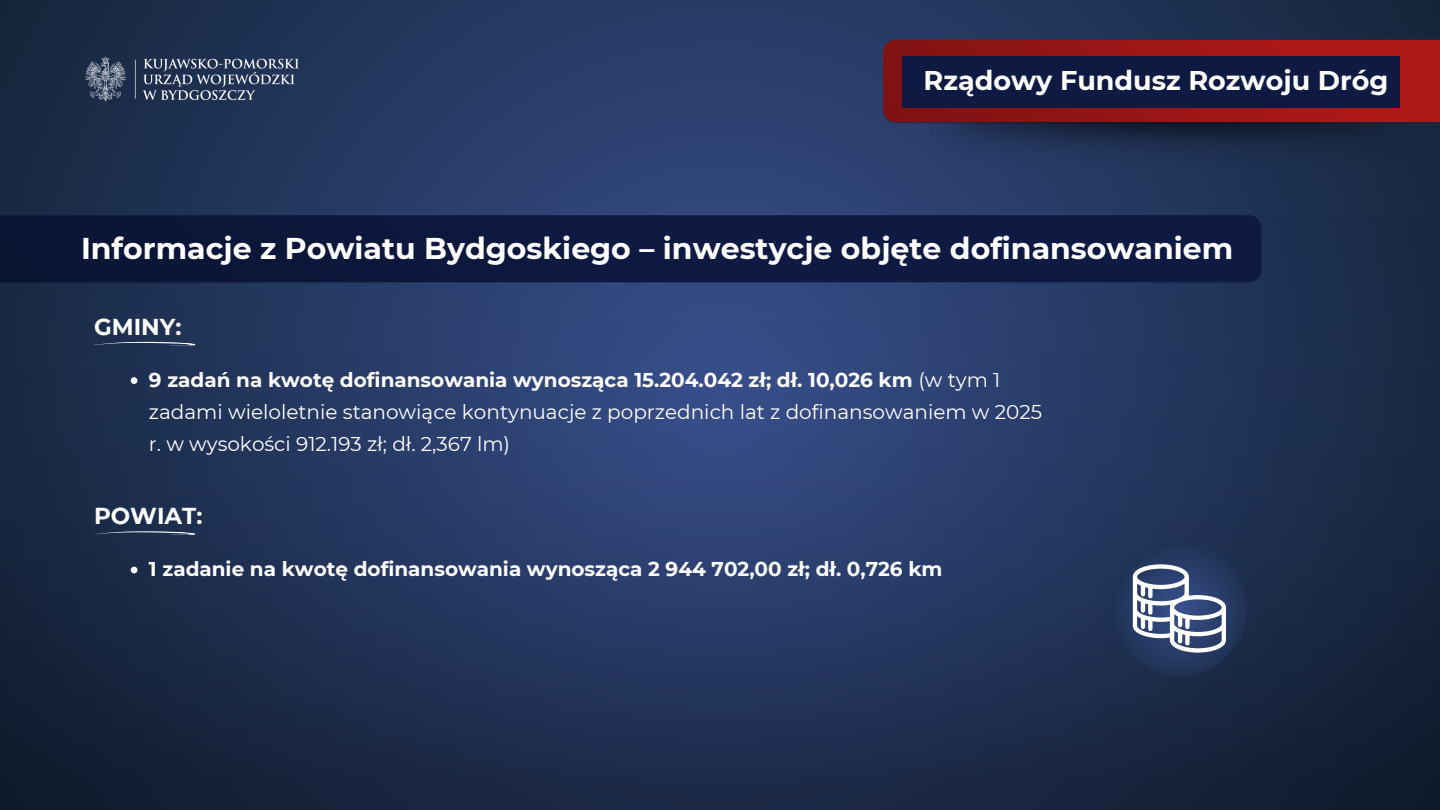
<style>
.page{position:relative;width:1440px;height:810px;background:#fff}
.page>*{position:absolute;margin:0;border:0;box-sizing:border-box;transform-origin:0 0}
.t1{font:700 30px "Montserrat";color:#fff}
.t2{font:700 27px "Montserrat";color:#fff}
.t3{font:700 23px "Montserrat";color:#fff}
.t4{font:20px/32.2px "Montserrat";color:#fff}
.t5{font:700 20px "Montserrat";color:#fff}
.s1{font-weight:700}
</style>
<div class="page">
<svg style="left:0;top:0;width:1440px;height:116px;background:#23365b"></svg>
<img style="left:0;top:116px;width:1440px;height:694px">
<img style="left:69px;top:46px;width:306px;height:70px">
<svg style="left:0;top:215px;width:1261px;height:2px;background:#101c44"></svg>
<img style="left:0;top:217px;width:1261px;height:65px">
<div style="left:1112px;top:541px;width:135px;height:135px;background:#22355a;border-radius:50%"></div>
<img style="left:931px;top:123px;width:476px;height:47px">
<img style="left:883px;top:40px;width:557px;height:83px">
<div style="left:903px;top:56px;width:497px;height:52px;background:#0e1a42"></div>
<svg style="left:94px;top:337px;width:102px;height:14px"></svg>
<svg style="left:1133px;top:564px;width:93px;height:89px"></svg>
<svg style="left:131px;top:377px;width:6px;height:7px"></svg>
<svg style="left:94px;top:526px;width:102px;height:15px;background:#2a3a56"></svg>
<svg style="left:131px;top:567px;width:6px;height:6px"></svg>
<p class="t2" style="left:924px;top:64px;width:466px">Rządowy Fundusz Rozwoju Dróg</p>
<p class="t1" style="left:81px;top:230px;width:1154px">Informacje z Powiatu Bydgoskiego – inwestycje objęte dofinansowaniem</p>
<h2 class="t3" style="left:94px;top:313px;width:89px">GMINY:</h2>
<p class="t4" style="left:149px;top:364px;width:895px"><span class="s1">9 zadań na kwotę dofinansowania wynosząca 15.204.042 zł; dł. 10,026 km</span> (w tym 1 zadami wieloletnie stanowiące kontynuacje z poprzednich lat z dofinansowaniem w 2025 r. w wysokości 912.193 zł; dł. 2,367 lm)</p>
<p class="t3" style="left:94px;top:502px;width:110px">POWIAT:</p>
<p class="t5" style="left:149px;top:557px;width:795px">1 zadanie na kwotę dofinansowania wynosząca 2 944 702,00 zł; dł. 0,726 km</p>
</div>
